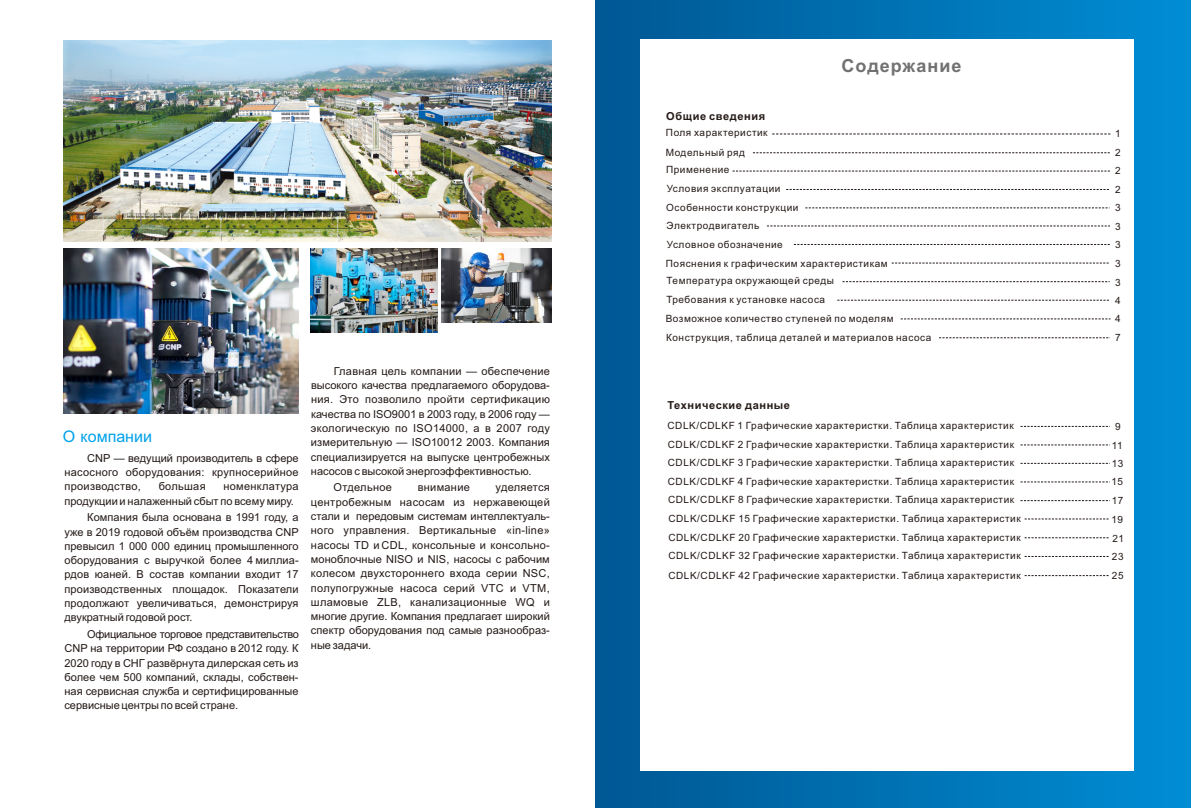
<style>
.page{position:relative;width:1191px;height:808px;background:#fff}
.page>*{position:absolute;margin:0;border:0;box-sizing:border-box;transform-origin:0 0}
.t1{font:700 18px "Arial";letter-spacing:.055em;color:#717171}
.t2{font:16px "Arial";color:#00a1e9}
.t3{font:11px/14.3px "Arial";color:#231916;text-align:justify}
.t4{font:700 11px "Arial";letter-spacing:.055em;color:#231916}
.t5{font:11px "Arial";letter-spacing:.025em;color:#231916}
.t6{font:11px "Arial";letter-spacing:.03em;color:#231916}
.t7{font:10px/18.7px "Arial";letter-spacing:.055em;color:#231916}
</style>
<div class="page">
<div style="left:595px;top:0;width:596px;height:808px;background:linear-gradient(to right,#065b95,#0590d5)"></div>
<div style="left:640px;top:39px;width:494px;height:731px;background:#fff"></div>
<img style="left:63px;top:40px;width:488px;height:202px">
<svg style="left:1020px;top:426px;width:88px;height:1px"></svg>
<svg style="left:753px;top:153px;width:357px;height:1px"></svg>
<svg style="left:732px;top:171px;width:378px;height:1px"></svg>
<svg style="left:786px;top:189px;width:323px;height:1px"></svg>
<svg style="left:805px;top:208px;width:303px;height:1px"></svg>
<svg style="left:767px;top:226px;width:343px;height:1px"></svg>
<svg style="left:794px;top:244px;width:315px;height:1px"></svg>
<svg style="left:837px;top:300px;width:272px;height:1px"></svg>
<svg style="left:842px;top:281px;width:267px;height:1px"></svg>
<svg style="left:900px;top:319px;width:210px;height:1px"></svg>
<svg style="left:939px;top:338px;width:170px;height:1px"></svg>
<svg style="left:891px;top:263px;width:218px;height:1px"></svg>
<svg style="left:772px;top:134px;width:338px;height:1px"></svg>
<img style="left:441px;top:249px;width:110px;height:73px">
<img style="left:311px;top:248px;width:126px;height:85px">
<img style="left:64px;top:248px;width:235px;height:166px">
<svg style="left:1020px;top:445px;width:88px;height:1px"></svg>
<svg style="left:1020px;top:463px;width:88px;height:1px"></svg>
<svg style="left:1020px;top:482px;width:88px;height:1px"></svg>
<svg style="left:1020px;top:500px;width:88px;height:1px"></svg>
<svg style="left:1024px;top:519px;width:85px;height:1px"></svg>
<svg style="left:1024px;top:537px;width:85px;height:1px"></svg>
<svg style="left:1024px;top:556px;width:85px;height:1px"></svg>
<svg style="left:1024px;top:575px;width:85px;height:1px"></svg>
<h2 class="t2" style="left:63px;top:430px;width:91px">О компании</h2>
<p class="t3" style="left:65px;top:452px;width:236px;text-indent:23px">СNP — ведущий производитель в сфере насосного оборудования: крупносерийное производство,</p>
<p class="t5" style="left:159px;top:482px;width:49px">большая</p>
<p class="t3" style="left:65px;top:480px;width:236px;text-indent:159px">номенклатура продукции и налаженный сбыт по всему миру.</p>
<p class="t3" style="left:64px;top:511px;width:236px;text-indent:23px">Компания была основана в 1991 году, а уже в 2019 годовой объём производства СNP превысил 1 000 000 единиц промышленного оборудования с выручкой более 4 миллиа&shy;рдов юаней. В состав компании входит 17 производственных площадок. Показатели продолжают увеличиваться, демонстрируя двукратный годовой рост.</p>
<p class="t3" style="left:64px;top:628px;width:236px;text-indent:23px">Официальное торговое представительство СNP на территории РФ создано в 2012 году. К 2020 году в СНГ развёрнута дилерская сеть из более чем 500 компаний, склады, собствен&shy;ная сервисная служба и сертифицированные сервисные центры по всей стране.</p>
<p class="t3" style="left:311px;top:365px;width:240px;text-indent:23px">Главная цель компании — обеспечение высокого качества предлагаемого оборудова&shy;ния. Это позволило пройти сертификацию качества по ISO9001 в 2003 году, в 2006 году — экологическую по ISO14000, а в 2007 году измерительную — ISO10012 2003. Компания специализируется на выпуске центробежных насосов с высокой энергоэффективностью.</p>
<p class="t5" style="left:334px;top:483px;width:60px">Отдельное</p>
<p class="t6" style="left:418px;top:483px;width:54px">внимание</p>
<p class="t3" style="left:311px;top:481px;width:240px;text-indent:185px">уделяется центробежным насосам из нержавеющей стали и передовым системам интеллектуаль&shy;ного управления. Вертикальные «in-line» насосы TD и CDL, консольные и консольно&shy;моноблочные NISO и NIS, насосы с рабочим колесом двухстороннего входа серии NSC, полупогружные насоса серий VTC и VTM, шламовые ZLB, канализационные WQ и многие другие. Компания предлагает широкий спектр оборудования под самые разнообраз&shy;ные задачи.</p>
<p class="t4" style="left:666px;top:112px;width:101px">Общие сведения</p>
<p class="t7" style="left:666px;top:124px;width:103px;line-height:19.7px">Поля характеристик<br>Модельный ряд</p>
<p class="t7" style="left:666px;top:161px;width:65px">Применение</p>
<p class="t7" style="left:666px;top:180px;width:115px">Условия эксплуатации</p>
<p class="t7" style="left:666px;top:199px;width:134px">Особенности конструкции</p>
<p class="t7" style="left:667px;top:236px;width:117px">Условное обозначение</p>
<p class="t7" style="left:666px;top:217px;width:94px">Электродвигатель</p>
<h1 class="t1" style="left:841px;top:59px;width:121px">Содержание</h1>
<p class="t7" style="left:666px;top:255px;width:223px">Пояснения к графическим характеристикам</p>
<p class="t7" style="left:666px;top:272px;width:169px">Температура окружающей среды</p>
<p class="t7" style="left:665px;top:310px;width:229px">Возможное количество ступеней по моделям</p>
<p class="t7" style="left:666px;top:291px;width:160px">Требования к установке насоса</p>
<p class="t7" style="left:666px;top:329px;width:267px">Конструкция, таблица деталей и материалов насоса</p>
<p class="t4" style="left:667px;top:401px;width:124px">Технические данные</p>
<p class="t7" style="left:667px;top:417px;width:355px">CDLK/CDLKF 1 Графические характеристки. Таблица характеристик CDLK/CDLKF 2 Графические характеристки. Таблица характеристик CDLK/CDLKF 3 Графические характеристки. Таблица характеристик CDLK/CDLKF 4 Графические характеристки. Таблица характеристик CDLK/CDLKF 8 Графические характеристки. Таблица характеристик CDLK/CDLKF 15 Графические характеристки. Таблица характеристик CDLK/CDLKF 20 Графические характеристки. Таблица характеристик CDLK/CDLKF 32 Графические характеристки. Таблица характеристик CDLK/CDLKF 42 Графические характеристки. Таблица характеристик</p>
<p class="t7" style="left:1115px;top:125px;width:7px">1</p>
<p class="t7" style="left:1115px;top:162px;width:7px">2</p>
<p class="t7" style="left:1115px;top:144px;width:7px">2</p>
<p class="t7" style="left:1115px;top:181px;width:7px;text-align:justify">2<br>3<br>3<br>3<br>3<br>3<br>4<br>4<br>7</p>
<p class="t7" style="left:1115px;top:418px;width:7px">9</p>
<p class="t7" style="left:1111px;top:455px;width:14px;text-align:justify">13<br>15<br>17<br>19<br>21<br>23<br>25</p>
<p class="t7" style="left:1111px;top:437px;width:12px">11</p>
</div>
